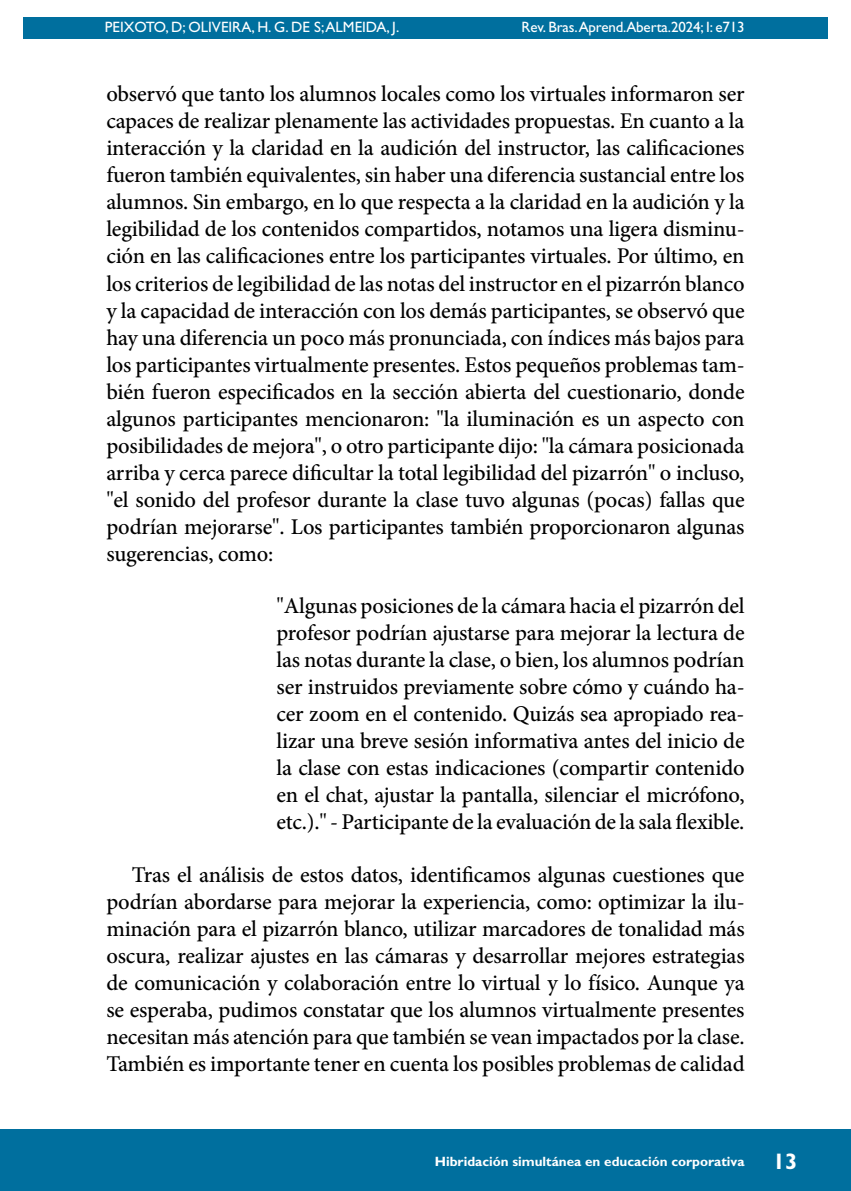
<style>
.page{position:relative;width:851px;height:1191px;background:#fff}
.page>*{position:absolute;margin:0;border:0;box-sizing:border-box;transform-origin:0 0}
.t1{font:500 22.5px/27px "Minion Pro";letter-spacing:-.01em;color:#000;text-align:justify}
.t2{font:15px "Gill Sans Std";letter-spacing:-.01em;color:#fff}
.t3{font:700 13.5px "Gill Sans Std";color:#fff}
.s1{font-size:22.5px}
</style>
<div class="page">
<hr style="left:104px;top:0;width:1px;height:467px;background:#006f9e">
<div style="left:23px;top:17px;width:804px;height:21px;background:#006f9e"></div>
<div style="left:0;top:1129px;width:850px;height:62px;background:#006f9e"></div>
<p class="t2" style="left:105px;top:18px;width:296px">PEIXOTO, D; OLIVEIRA, H. G. DE S; ALMEIDA, J.</p>
<p class="t2" style="left:521px;top:18px;width:224px">Rev. Bras.Aprend.Aberta.2024; I: e713</p>
<p class="t1" style="left:106px;top:81px;width:639px">observó que tanto los alumnos locales como los virtuales informaron ser capaces de realizar plenamente las actividades propuestas. En cuanto a la interacción y la claridad en la audición del instructor, las calificaciones fueron también equivalentes, sin haber una diferencia sustancial entre los alumnos. Sin embargo, en lo que respecta a la claridad en la audición y la legibilidad de los contenidos compartidos, notamos una ligera disminu&shy;ción en las calificaciones entre los participantes virtuales. Por último, en los criterios de legibilidad de las notas del instructor en el pizarrón blanco y la capacidad de interacción con los demás participantes, se observó que hay una diferencia un poco más pronunciada, con índices más bajos para los participantes virtualmente presentes. Estos pequeños problemas tam&shy;bién fueron especificados en la sección abierta del cuestionario, donde algunos participantes mencionaron: "la iluminación es un aspecto con posibilidades de mejora", o otro participante dijo: "la cámara posicionada arriba y cerca parece dificultar la total legibilidad del pizarrón" o incluso, "el sonido del profesor durante la clase tuvo algunas (pocas) fallas que podrían mejorarse". Los participantes también proporcionaron algunas sugerencias, como:</p>
<p class="t1" style="left:276px;top:592px;width:469px">"Algunas posiciones de la cámara hacia el pizarrón del profesor podrían ajustarse para mejorar la lectura de las notas durante la clase, o bien, los alumnos podrían ser instruidos previamente sobre cómo y cuándo ha&shy;cer zoom en el contenido. Quizás sea apropiado rea&shy;lizar una breve sesión informativa antes del inicio de la clase con estas indicaciones (compartir contenido en el chat, ajustar la pantalla, silenciar el micrófono, etc.)." - Participante de la evaluación de la sala flexible.</p>
<p class="t1" style="left:106px;top:861px;width:639px;text-indent:26px">Tras el análisis de estos datos, identificamos algunas cuestiones que podrían abordarse para mejorar la experiencia, como: optimizar la ilu&shy;minación para el pizarrón blanco, utilizar marcadores de tonalidad más oscura, realizar ajustes en las cámaras y desarrollar mejores estrategias de comunicación y colaboración entre lo virtual y lo físico. Aunque ya se esperaba, pudimos constatar que los alumnos virtualmente presentes necesitan más atención para que también se vean impactados por la clase.<br>También es importante tener en cuenta los posibles problemas de calidad</p>
<p class="t3" style="left:435px;top:1153px;width:364px">Hibridación simultánea en educación corporativa <span class="s1">13</span></p>
</div>
